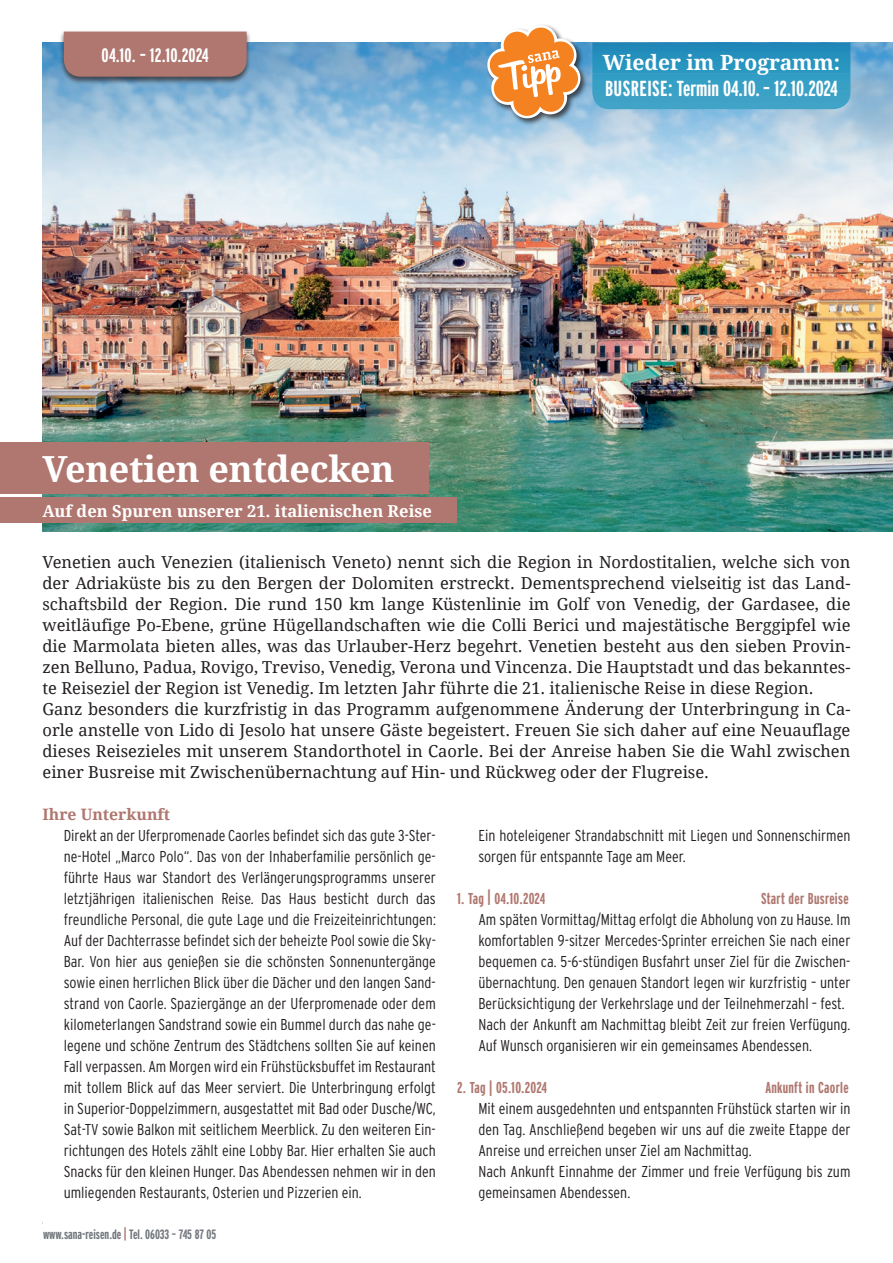
<style>
.page{position:relative;width:893px;height:1263px;background:#fff}
.page>*{position:absolute;margin:0;border:0;box-sizing:border-box;transform-origin:0 0}
.t1{font:700 36px "Droid Serif";letter-spacing:-.01em;color:#fff}
.t2{font:700 21.75px "Interstate Compressed";color:#fff}
.t3{font:700 21px "Droid Serif";color:#fff}
.t4{font:700 19.5px "Interstate Compressed";letter-spacing:.01em;color:#fff}
.t5{font:16.5px/21px "Droid Serif";color:#231f20}
.t6{font:700 16.5px "Droid Serif";color:#fff}
.t7{font:300 15.75px/21px "Interstate Condensed";color:#231f20}
.t8{font:700 15.75px "Interstate Compressed";letter-spacing:.02em;color:#af776f}
.t9{font:700 15.75px "Droid Serif";color:#af776f}
.t10{font:700 13.5px "Interstate Compressed";color:#71767c}
.s1{color:#af776f}
</style>
<div class="page">
<img style="left:43px;top:43px;width:850px;height:488px">
<div style="left:59px;top:30px;width:192px;height:55px;background:#231f20;opacity:.7"></div>
<div style="left:64px;top:32px;width:183px;height:45px;background:#af776f"></div>
<div style="left:0;top:442px;width:428px;height:51px;background:#af776f"></div>
<div style="left:0;top:497px;width:457px;height:26px;background:#af776f"></div>
<svg style="left:481px;top:24px;width:369px;height:101px"></svg>
<p class="t4" style="left:102px;top:44px;width:109px">04.10. – 12.10.2024</p>
<h1 class="t1" style="left:43px;top:448px;width:353px">Venetien entdecken</h1>
<p class="t6" style="left:43px;top:501px;width:391px">Auf den Spuren unserer 21. italienischen Reise</p>
<h3 class="t3" style="left:603px;top:51px;width:239px">Wieder im Programm:</h3>
<h2 class="t2" style="left:605px;top:76px;width:234px">BUSREISE: Termin 04.10. – 12.10.2024</h2>
<p class="t5" style="left:43px;top:551px;width:809px">Venetien auch Venezien (italienisch Veneto) nennt sich die Region in Nordostitalien, welche sich von der Adriaküste bis zu den Bergen der Dolomiten erstreckt. Dementsprechend vielseitig ist das Land&shy;schaftsbild der Region. Die rund 150 km lange Küstenlinie im Golf von Venedig, der Gardasee, die weitläufige Po-Ebene, grüne Hügellandschaften wie die Colli Berici und majestätische Berggipfel wie die Marmolata bieten alles, was das Urlauber-Herz begehrt. Venetien besteht aus den sieben Provin&shy;zen Belluno, Padua, Rovigo, Treviso, Venedig, Verona und Vincenza. Die Hauptstadt und das bekanntes&shy;te Reiseziel der Region ist Venedig. Im letzten Jahr führte die 21. italienische Reise in diese Region.<br>Ganz besonders die kurzfristig in das Programm aufgenommene Änderung der Unterbringung in Ca&shy;orle anstelle von Lido di Jesolo hat unsere Gäste begeistert. Freuen Sie sich daher auf eine Neuauflage dieses Reisezieles mit unserem Standorthotel in Caorle. Bei der Anreise haben Sie die Wahl zwischen einer Busreise mit Zwischenübernachtung auf Hin- und Rückweg oder der Flugreise.</p>
<p class="t9" style="left:43px;top:805px;width:129px">Ihre Unterkunft</p>
<p class="t7" style="left:64px;top:824px;width:374px;text-align:justify">Direkt an der Uferpromenade Caorles befindet sich das gute 3-Ster&shy;ne-Hotel „Marco Polo“. Das von der Inhaberfamilie persönlich ge&shy;führte Haus war Standort des Verlängerungsprogramms unserer letztjährigen italienischen Reise. Das Haus besticht durch das freundliche Personal, die gute Lage und die Freizeiteinrichtungen:<br>Auf der Dachterrasse befindet sich der beheizte Pool sowie die Sky-Bar. Von hier aus genießen sie die schönsten Sonnenuntergänge sowie einen herrlichen Blick über die Dächer und den langen Sand&shy;strand von Caorle. Spaziergänge an der Uferpromenade oder dem kilometerlangen Sandstrand sowie ein Bummel durch das nahe ge&shy;legene und schöne Zentrum des Städtchens sollten Sie auf keinen Fall verpassen. Am Morgen wird ein Frühstücksbuffet im Restaurant mit tollem Blick auf das Meer serviert. Die Unterbringung erfolgt in Superior-Doppelzimmern, ausgestattet mit Bad oder Dusche/WC, Sat-TV sowie Balkon mit seitlichem Meerblick. Zu den weiteren Ein&shy;richtungen des Hotels zählt eine Lobby Bar. Hier erhalten Sie auch Snacks für den kleinen Hunger. Das Abendessen nehmen wir in den umliegenden Restaurants, Osterien und Pizzerien ein.</p>
<p class="t7" style="left:478px;top:824px;width:374px">Ein hoteleigener Strandabschnitt mit Liegen und Sonnenschirmen sorgen für entspannte Tage am Meer.</p>
<p class="t8" style="left:457px;top:889px;width:90px">1. Tag | 04.10.2024</p>
<p class="t8" style="left:761px;top:889px;width:89px">Start der Busreise</p>
<p class="t7" style="left:478px;top:908px;width:374px">Am späten Vormittag/Mittag erfolgt die Abholung von zu Hause. Im komfortablen 9-sitzer Mercedes-Sprinter erreichen Sie nach einer bequemen ca. 5-6-stündigen Busfahrt unser Ziel für die Zwischen&shy;übernachtung. Den genauen Standort legen wir kurzfristig – unter Berücksichtigung der Verkehrslage und der Teilnehmerzahl – fest.<br>Nach der Ankunft am Nachmittag bleibt Zeit zur freien Verfügung.<br>Auf Wunsch organisieren wir ein gemeinsames Abendessen.</p>
<p class="t8" style="left:457px;top:1078px;width:91px">2. Tag | 05.10.2024</p>
<p class="t8" style="left:765px;top:1078px;width:85px">Ankunft in Caorle</p>
<p class="t7" style="left:478px;top:1097px;width:374px">Mit einem ausgedehnten und entspannten Frühstück starten wir in den Tag. Anschließend begeben wir uns auf die zweite Etappe der Anreise und erreichen unser Ziel am Nachmittag.<br>Nach Ankunft Einnahme der Zimmer und freie Verfügung bis zum gemeinsamen Abendessen.</p>
<p class="t10" style="left:43px;top:1227px;width:175px">www.sana-reisen.de <span class="s1">|</span> Tel. 06033 – 745 87 05</p>
</div>
